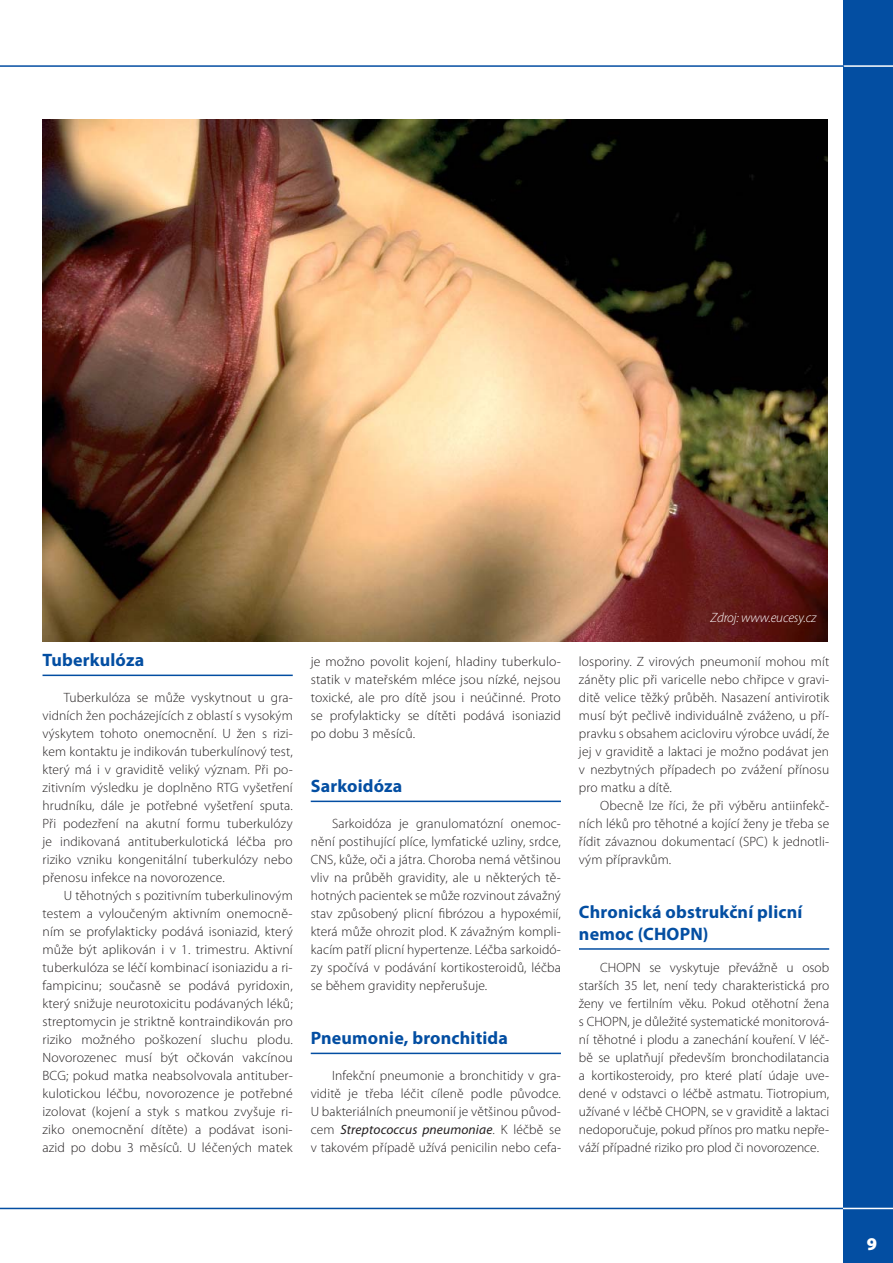
<style>
.page{position:relative;width:893px;height:1263px;background:#fff}
.page>*{position:absolute;margin:0;border:0;box-sizing:border-box;transform-origin:0 0}
.t1{font:700 18px/21.6px "Myriad Pro";letter-spacing:.01em;color:#034ea2}
.t2{font:900 18px "Myriad Pro";color:#fff}
.t3{font:300 13.5px/18px "Myriad Pro";letter-spacing:.01em;color:#231f20;text-align:justify}
.t4{font:italic 300 13.5px "Myriad Pro";letter-spacing:-.01em;color:#fff}
.s1{font-weight:400;font-style:italic}
</style>
<div class="page">
<div style="left:844px;top:0;width:49px;height:1263px;background:#034ea2"></div>
<hr style="left:0;top:65px;width:893px;height:2px;background:#fff">
<hr style="left:0;top:65px;width:844px;height:2px;background:#034ea2">
<hr style="left:43px;top:675px;width:250px;height:1px;background:#034ea2">
<hr style="left:311px;top:801px;width:250px;height:1px;background:#034ea2">
<hr style="left:311px;top:1053px;width:250px;height:1px;background:#034ea2">
<hr style="left:579px;top:948px;width:250px;height:2px;background:#034ea2">
<hr style="left:0;top:1208px;width:893px;height:1px;background:#fff">
<hr style="left:0;top:1208px;width:843px;height:1px;background:#034ea2">
<img style="left:43px;top:119px;width:785px;height:522px">
<h1 class="t1" style="left:43px;top:651px;width:103px">Tuberkulóza</h1>
<p class="t3" style="left:43px;top:690px;width:252px;text-indent:21px">Tuberkulóza se může vyskytnout u gra&shy;vidních žen pocházejících z oblastí s vysokým výskytem tohoto onemocnění. U žen s rizi&shy;kem kontaktu je indikován tuberkulínový test, který má i v graviditě veliký význam. Při po&shy;zitivním výsledku je doplněno RTG vyšetření hrudníku, dále je potřebné vyšetření sputa.<br>Při podezření na akutní formu tuberkulózy je indikovaná antituberkulotická léčba pro riziko vzniku kongenitální tuberkulózy nebo přenosu infekce na novorozence.</p>
<p class="t3" style="left:43px;top:888px;width:252px;text-indent:21px">U těhotných s pozitivním tuberkulinovým testem a vyloučeným aktivním onemocně&shy;ním se profylakticky podává isoniazid, který může být aplikován i v 1. trimestru. Aktivní tuberkulóza se léčí kombinací isoniazidu a ri&shy;fampicinu; současně se podává pyridoxin, který snižuje neurotoxicitu podávaných léků; streptomycin je striktně kontraindikován pro riziko možného poškození sluchu plodu.<br>Novorozenec musí být očkován vakcínou BCG; pokud matka neabsolvovala antituber&shy;kulotickou léčbu, novorozence je potřebné izolovat (kojení a styk s matkou zvyšuje ri&shy;ziko onemocnění dítěte) a podávat isoni&shy;azid po dobu 3 měsíců. U léčených matek</p>
<p class="t3" style="left:311px;top:654px;width:252px">je možno povolit kojení, hladiny tuberkulo&shy;statik v mateřském mléce jsou nízké, nejsou toxické, ale pro dítě jsou i neúčinné. Proto se profylakticky se dítěti podává isoniazid po dobu 3 měsíců.</p>
<h1 class="t1" style="left:311px;top:777px;width:93px">Sarkoidóza</h1>
<p class="t3" style="left:311px;top:816px;width:252px;text-indent:21px">Sarkoidóza je granulomatózní onemoc&shy;nění postihující plíce, lymfatické uzliny, srdce, CNS, kůže, oči a játra. Choroba nemá většinou vliv na průběh gravidity, ale u některých tě&shy;hotných pacientek se může rozvinout závažný stav způsobený plicní fibrózou a hypoxémií, která může ohrozit plod. K závažným kompli&shy;kacím patří plicní hypertenze. Léčba sarkoidó&shy;zy spočívá v podávání kortikosteroidů, léčba se během gravidity nepřerušuje.</p>
<h1 class="t1" style="left:311px;top:1029px;width:199px">Pneumonie, bronchitida</h1>
<p class="t3" style="left:311px;top:1068px;width:252px;text-indent:21px">Infekční pneumonie a bronchitidy v gra&shy;viditě je třeba léčit cíleně podle původce.<br>U bakteriálních pneumonií je většinou původ&shy;cem <span class="s1">Streptococcus pneumoniae</span>. K léčbě se v takovém případě užívá penicilin nebo cefa-</p>
<p class="t4" style="left:710px;top:613px;width:107px">Zdroj: www.eucesy.cz</p>
<p class="t3" style="left:579px;top:654px;width:252px">losporiny. Z virových pneumonií mohou mít záněty plic při varicelle nebo chřipce v gravi&shy;ditě velice těžký průběh. Nasazení antivirotik musí být pečlivě individuálně zváženo, u pří&shy;pravku s obsahem acicloviru výrobce uvádí, že jej v graviditě a laktaci je možno podávat jen v nezbytných případech po zvážení přínosu pro matku a dítě.</p>
<p class="t3" style="left:579px;top:798px;width:252px;text-indent:21px">Obecně lze říci, že při výběru antiinfekč&shy;ních léků pro těhotné a kojící ženy je třeba se řídit závaznou dokumentací (SPC) k jednotli&shy;vým přípravkům.</p>
<h1 class="t1" style="left:579px;top:903px;width:225px">Chronická obstrukční plicní nemoc (CHOPN)</h1>
<p class="t3" style="left:579px;top:960px;width:252px;text-indent:21px">CHOPN se vyskytuje převážně u osob starších 35 let, není tedy charakteristická pro ženy ve fertilním věku. Pokud otěhotní žena s CHOPN, je důležité systematické monitorová&shy;ní těhotné i plodu a zanechání kouření. V léč&shy;bě se uplatňují především bronchodilatancia a kortikosteroidy, pro které platí údaje uve&shy;dené v odstavci o léčbě astmatu. Tiotropium, užívané v léčbě CHOPN, se v graviditě a laktaci nedoporučuje, pokud přínos pro matku nepře&shy;váží případné riziko pro plod či novorozence.</p>
<h1 class="t2" style="left:867px;top:1237px;width:12px">9</h1>
</div>
